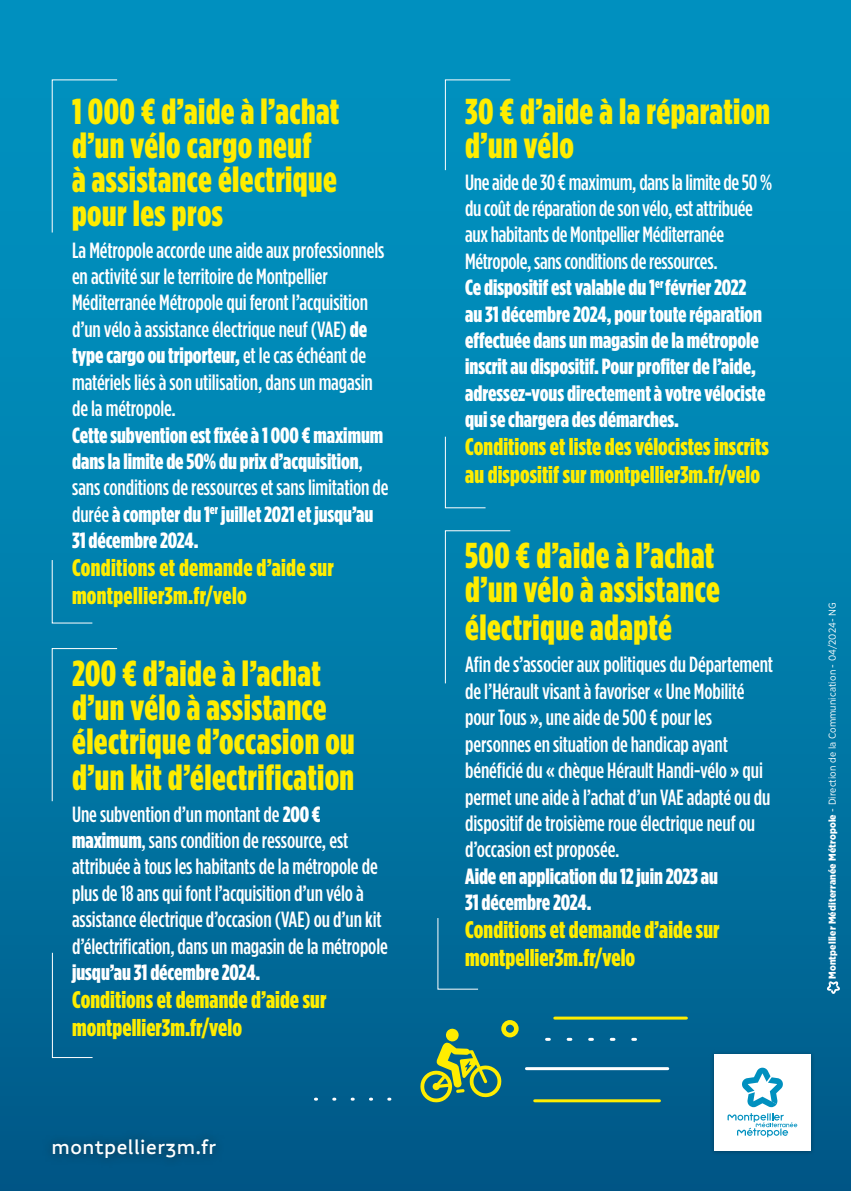
<style>
.page{position:relative;width:851px;height:1191px;background:#fff}
.page>*{position:absolute;margin:0;border:0;box-sizing:border-box;transform-origin:0 0}
.t1{font:900 36px/34px "Gotham Condensed";letter-spacing:.01em;color:#ffed00}
.t2{font:900 24px/28px "Gotham Condensed";letter-spacing:.005em;color:#ffed00}
.t3{font:500 22px/26.4px "Gotham Condensed";letter-spacing:-.005em;color:#fff}
.t4{font:900 22px/26.4px "Gotham Condensed";letter-spacing:-.005em;color:#fff}
.t5{font:500 20px "Aestetico Formal";letter-spacing:.06em;color:#fff}
.t6{font:10px "Gotham Narrow";letter-spacing:.01em;color:#fff}
.s1{font-weight:900}
.s2{font-weight:500}
</style>
<div class="page">
<div style="left:0;top:0;width:850px;height:1191px;background:linear-gradient(to bottom,#0099c7,#005e8c)"></div>
<svg style="left:826px;top:981px;width:13px;height:13px"></svg>
<img style="left:708px;top:1048px;width:108px;height:108px">
<svg style="left:714px;top:1054px;width:96px;height:96px"></svg>
<div style="left:42px;top:1129px;width:184px;height:39px;background:#1d1d1b;opacity:.6"></div>
<hr style="left:554px;top:1016px;width:132px;height:3px;background:#ffed00">
<svg style="left:315px;top:1097px;width:75px;height:3px"></svg>
<svg style="left:546px;top:1037px;width:89px;height:3px"></svg>
<hr style="left:534px;top:1099px;width:125px;height:3px;background:#ffed00">
<div style="left:501px;top:1020px;width:17px;height:17px;border:5px solid #ffed00;border-radius:50%"></div>
<svg style="left:420px;top:1028px;width:81px;height:74px;background:#4a8965"></svg>
<hr style="left:526px;top:1067px;width:141px;height:3px;background:#fff">
<svg style="left:51px;top:559px;width:42px;height:65px;background:#0984b0"></svg>
<div style="left:51px;top:951px;width:43px;height:107px;background:#006593"></div>
<svg style="left:444px;top:436px;width:42px;height:73px;background:#0989b5"></svg>
<svg style="left:437px;top:917px;width:42px;height:73px;background:#096e9a"></svg>
<div style="left:51px;top:79px;width:67px;height:154px;background:#008ebd"></div>
<div style="left:51px;top:647px;width:67px;height:155px;background:#0079a6"></div>
<div style="left:444px;top:79px;width:67px;height:92px;background:#008fbd"></div>
<div style="left:444px;top:530px;width:67px;height:154px;background:#007fad"></div>
<h1 class="t1" style="left:72px;top:94px;width:269px">1 000 € d’aide à l’achat d’un vélo cargo neuf<br>à assistance électrique pour les pros</h1>
<p class="t3" style="left:72px;top:237px;width:314px">La Métropole accorde une aide aux professionnels en activité sur le territoire de Montpellier Méditerranée Métropole qui feront l’acquisition d’un vélo à assistance électrique neuf (VAE) <span class="s1">de type cargo ou triporteur,</span> et le cas échéant de matériels liés à son utilisation, dans un magasin de la métropole.</p>
<p class="t4" style="left:72px;top:421px;width:318px">Cette subvention est fixée à 1 000 € maximum dans la limite de 50% du prix d’acquisition<span class="s2">, sans conditions de ressources et sans limitation de durée</span> à compter du 1<sup>er</sup> juillet 2021 et jusqu’au 31 décembre 2024.</p>
<p class="t2" style="left:72px;top:553px;width:263px">Conditions et demande d’aide sur montpellier3m.fr/velo</p>
<h1 class="t1" style="left:72px;top:655px;width:284px;line-height:34.6px">200 € d’aide à l’achat d’un vélo à assistance électrique d’occasion ou d’un kit d’électrification</h1>
<p class="t3" style="left:72px;top:800px;width:317px">Une subvention d’un montant de <span class="s1">200 € maximum</span>, sans condition de ressource, est attribuée à tous les habitants de la métropole de plus de 18 ans qui font l’acquisition d’un vélo à assistance électrique d’occasion (VAE) ou d’un kit d’électrification,dans un magasin de la métropole</p>
<p class="t4" style="left:72px;top:959px;width:190px">jusqu’au 31 décembre 2024.</p>
<p class="t2" style="left:72px;top:985px;width:256px">Conditions et demande d’aide sur montpellier3m.fr/velo</p>
<p class="t5" style="left:52px;top:1135px;width:165px">montpellier3m.fr</p>
<h1 class="t1" style="left:465px;top:94px;width:306px">30 € d’aide à la réparation d’un vélo</h1>
<p class="t4" style="left:465px;top:168px;width:308px"><span class="s2">Une aide de 30 € maximum, dans la limite de 50 % du coût de réparation de son vélo, est attribuée aux habitants de Montpellier Méditerranée Métropole, sans conditions de ressources.<br></span>Ce dispositif est valable du 1<sup>er</sup> février 2022<br>au 31 décembre 2024, pour toute réparation effectuée dans un magasin de la métropole inscrit au dispositif. Pour profiter de l’aide, adressez-vous directement à votre vélociste qui se chargera des démarches.</p>
<p class="t2" style="left:465px;top:433px;width:305px">Conditions et liste des vélocistes inscrits au dispositif sur montpellier3m.fr/velo</p>
<h1 class="t1" style="left:465px;top:538px;width:256px">500 € d’aide à l’achat d’un vélo à assistance</h1>
<h1 class="t1" style="left:465px;top:610px;width:208px">électrique adapté</h1>
<p class="t3" style="left:465px;top:651px;width:309px">Afin de s’associer aux politiques du Département de l’Hérault visant à favoriser « Une Mobilité pour Tous », une aide de 500 € pour les personnes en situation de handicap ayant bénéficié du « chèque Hérault Handi-vélo » qui permet une aide à l’achat d’un VAE adapté ou du dispositif de troisième roue électrique neuf ou d’occasion est proposée.</p>
<p class="t4" style="left:465px;top:862px;width:254px">Aide en application du 12 juin 2023 au<br>31 décembre 2024.</p>
<p class="t2" style="left:465px;top:915px;width:256px">Conditions et demande d’aide sur montpellier3m.fr/velo</p>
<p class="t6" style="left:826px;top:979px;width:378px;rotate:-90deg"><span class="s1">Montpellier Méditerranée Métropole</span> - Direction de la Communication - 04/2024- NG</p>
</div>
